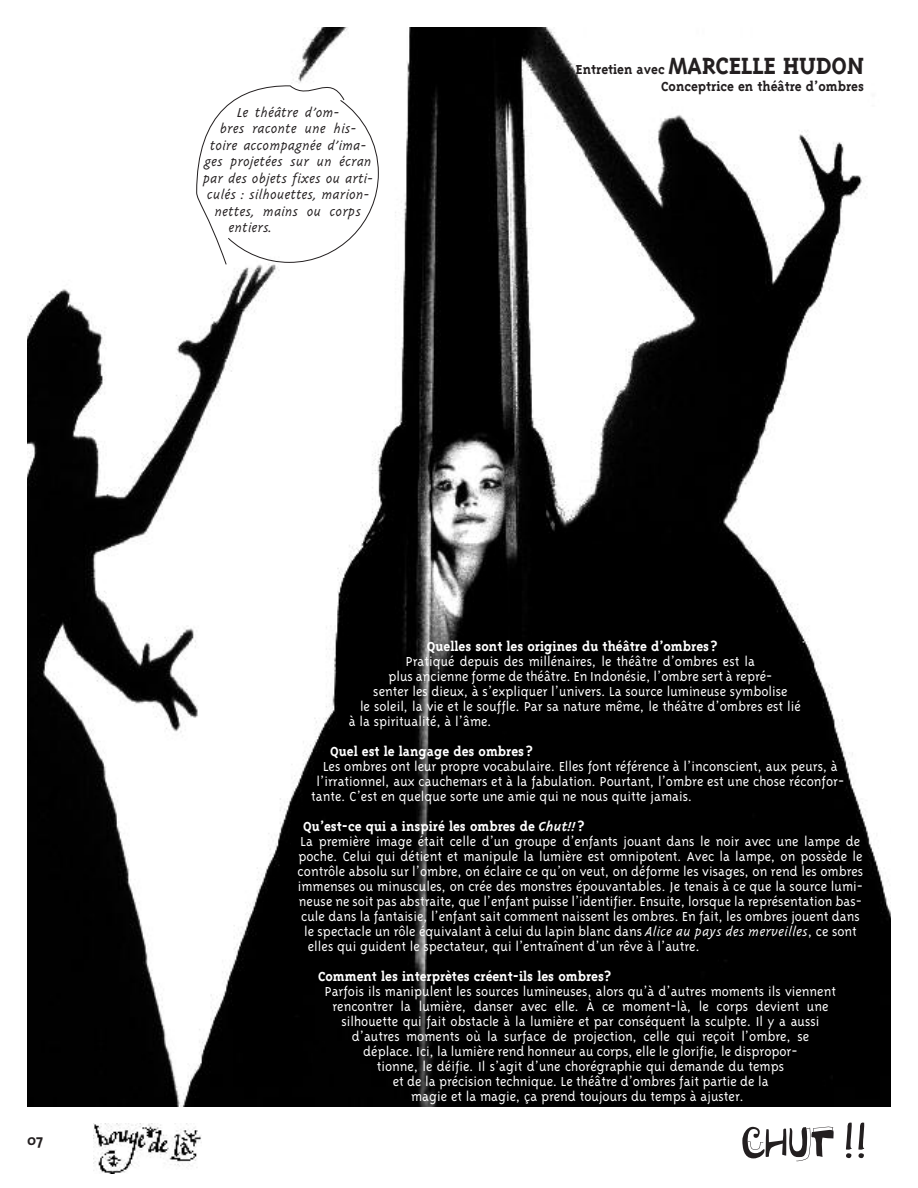
<style>
.page{position:relative;width:918px;height:1188px;background:#fff}
.page>*{position:absolute;margin:0;border:0;box-sizing:border-box;transform-origin:0 0}
.t1{font:300 15px/15px "Triplex";color:#fff;text-align:center}
.t2{font:italic 300 15px "Triplex";color:#231f20}
.t3{font:700 15px "Triplex Serif";color:#fff}
.t4{font:700 15px/16.5px "Triplex Serif";color:#231f20;text-align:right}
.t5{font:700 15px "The Mix";color:#231f20}
.s1{font-size:27px}
.s2{font-family:"Triplex";font-style:italic}
.s3{font-style:italic}
</style>
<div class="page">
<img style="left:27px;top:27px;width:864px;height:1080px">
<svg style="left:846px;top:1123px;width:6px;height:35px"></svg>
<svg style="left:858px;top:1123px;width:6px;height:35px"></svg>
<svg style="left:742px;top:1127px;width:92px;height:34px"></svg>
<img style="left:94px;top:1123px;width:108px;height:50px">
<svg style="left:197px;top:86px;width:182px;height:178px"></svg>
<p class="t2" style="left:237px;top:103px;width:104px">Le théâtre d’om-</p>
<p class="t2" style="left:221px;top:119px;width:138px">bres raconte une his-</p>
<p class="t2" style="left:211px;top:136px;width:158px">toire accompagnée d’ima-</p>
<p class="t2" style="left:205px;top:152px;width:169px">ges projetées sur un écran</p>
<p class="t2" style="left:203px;top:169px;width:172px">par des objets fixes ou arti-</p>
<p class="t2" style="left:207px;top:185px;width:164px">culés : silhouettes, marion-</p>
<p class="t2" style="left:215px;top:202px;width:148px">nettes, mains ou corps</p>
<p class="t2" style="left:229px;top:218px;width:45px">entiers.</p>
<p class="t4" style="left:576px;top:61px;width:290px">Entretien avec <span class="s1">MARCELLE HUDON<br></span>Conceptrice en théâtre d’ombres</p>
<p class="t5" style="left:27px;top:1135px;width:17px">07</p>
<p class="t3" style="left:427px;top:637px;width:292px">Quelles sont les origines du théâtre d’ombres?</p>
<p class="t1" style="left:406px;top:653px;width:351px">Pratiqué depuis des millénaires, le théâtre d’ombres est la</p>
<p class="t1" style="left:388px;top:668px;width:386px">plus ancienne forme de théâtre. En Indonésie, l’ombre sert à repré-</p>
<p class="t1" style="left:373px;top:683px;width:416px">senter les dieux, à s’expliquer l’univers. La source lumineuse symbolise</p>
<p class="t1" style="left:360px;top:698px;width:443px">le soleil, la vie et le souffle. Par sa nature même, le théâtre d’ombres est lié</p>
<p class="t1" style="left:349px;top:713px;width:144px">à la spiritualité, à l’âme.</p>
<p class="t3" style="left:330px;top:742px;width:204px">Quel est le langage des ombres?</p>
<p class="t1" style="left:323px;top:758px;width:516px">Les ombres ont leur propre vocabulaire. Elles font référence à l’inconscient, aux peurs, à</p>
<p class="t1" style="left:317px;top:773px;width:529px">l’irrationnel, aux cauchemars et à la fabulation. Pourtant, l’ombre est une chose réconfor-</p>
<p class="t1" style="left:311px;top:788px;width:383px">tante. C’est en quelque sorte une amie qui ne nous quitte jamais.</p>
<p class="t3" style="left:303px;top:817px;width:283px">Qu’est-ce qui a inspiré les ombres de <span class="s2">Chut!!</span>?</p>
<p class="t1" style="left:301px;top:833px;width:561px">La première image était celle d’un groupe d’enfants jouant dans le noir avec une lampe de</p>
<p class="t1" style="left:298px;top:848px;width:566px">poche. Celui qui détient et manipule la lumière est omnipotent. Avec la lampe, on possède le</p>
<p class="t1" style="left:298px;top:863px;width:567px">contrôle absolu sur l’ombre, on éclaire ce qu’on veut, on déforme les visages, on rend les ombres</p>
<p class="t1" style="left:298px;top:878px;width:567px">immenses ou minuscules, on crée des monstres épouvantables. Je tenais à ce que la source lumi-</p>
<p class="t1" style="left:299px;top:893px;width:565px">neuse ne soit pas abstraite, que l’enfant puisse l’identifier. Ensuite, lorsque la représentation bas-</p>
<p class="t1" style="left:301px;top:908px;width:560px">cule dans la fantaisie, l’enfant sait comment naissent les ombres. En fait, les ombres jouent dans</p>
<p class="t1" style="left:304px;top:923px;width:554px">le spectacle un rôle équivalant à celui du lapin blanc dans <span class="s3">Alice au pays des merveilles</span>, ce sont</p>
<p class="t1" style="left:308px;top:938px;width:394px">elles qui guident le spectateur, qui l’entraînent d’un rêve à l’autre.</p>
<p class="t3" style="left:318px;top:967px;width:294px">Comment les interprètes créent-ils les ombres?</p>
<p class="t1" style="left:325px;top:983px;width:513px">Parfois ils manipulent les sources lumineuses, alors qu’à d’autres moments ils viennent rencontrer la lumière, danser avec elle. À ce moment-là, le corps devient une silhouette qui fait obstacle à la lumière et par conséquent la sculpte. Il y a aussi d’autres moments où la surface de projection, celle qui reçoit l’ombre, se déplace. Ici, la lumière rend honneur au corps, elle le glorifie, le dispropor-<br>tionne, le déifie. Il s’agit d’une chorégraphie qui demande du temps<br>et de la précision technique. Le théâtre d’ombres fait partie de la<br>magie et la magie, ça prend toujours du temps à ajuster.</p>
</div>
